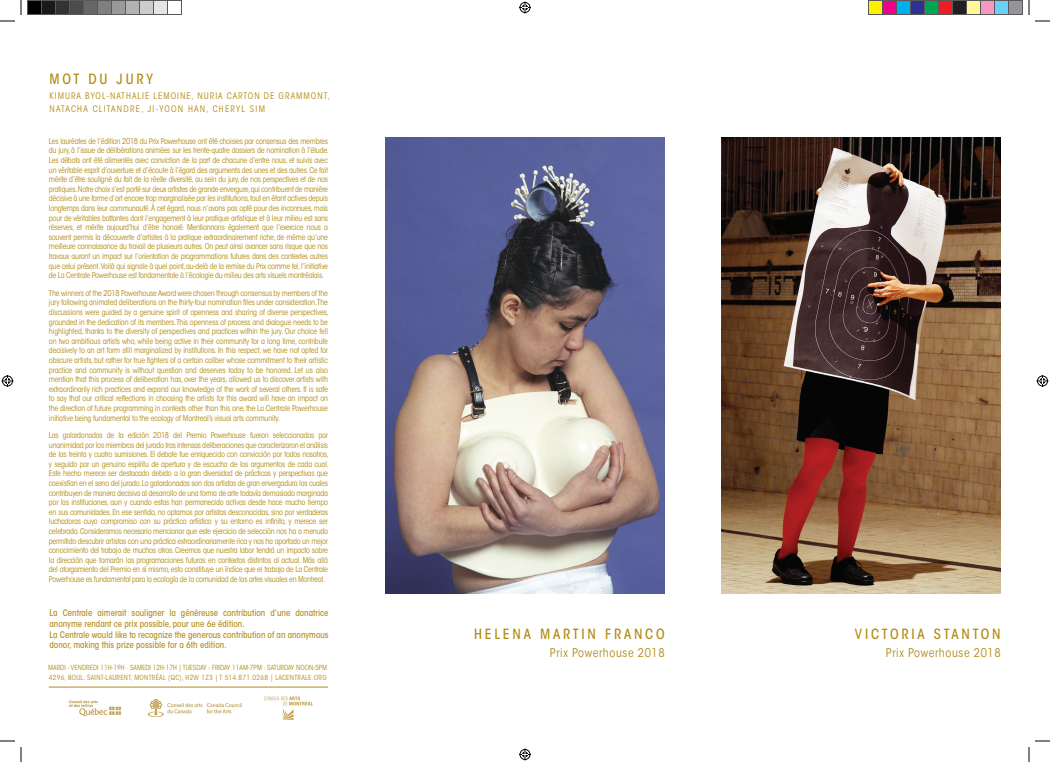
<style>
.page{position:relative;width:1050px;height:762px;background:#fff}
.page>*{position:absolute;margin:0;border:0;box-sizing:border-box;transform-origin:0 0}
.t1{font:500 condensed 14px "ITC Avant Garde Std";letter-spacing:.2em;color:#b38c16}
.t2{font:condensed 12px "ITC Avant Garde Std";letter-spacing:.05em;color:#b38c16}
.t3{font:500 condensed 9px/10.8px "ITC Avant Garde Std";color:#b38c16}
.t4{font:condensed 9px/13px "ITC Avant Garde Std";letter-spacing:.115em;color:#b38c16}
.t5{font:condensed 8px/9.6px "ITC Avant Garde Std";letter-spacing:-.03em;color:#b38c16;text-align:justify}
.t6{font:condensed 7px "ITC Avant Garde Std";letter-spacing:.005em;color:#b38c16}
.t7{font:condensed 7px "ITC Avant Garde Std";letter-spacing:.045em;color:#b38c16}
</style>
<div class="page">
<img style="left:385px;top:138px;width:280px;height:456px">
<img style="left:721px;top:138px;width:280px;height:456px">
<img style="left:69px;top:700px;width:52px;height:17px">
<img style="left:265px;top:696px;width:47px;height:23px">
<img style="left:149px;top:699px;width:93px;height:17px">
<hr style="left:49px;top:687px;width:279px;height:1px;background:#b38c16">
<svg style="left:0;top:0;width:22px;height:22px"></svg>
<svg style="left:0;top:740px;width:22px;height:22px"></svg>
<svg style="left:1028px;top:0;width:22px;height:22px"></svg>
<svg style="left:1028px;top:740px;width:22px;height:22px"></svg>
<svg style="left:519px;top:2px;width:12px;height:12px"></svg>
<svg style="left:519px;top:748px;width:12px;height:12px"></svg>
<svg style="left:2px;top:375px;width:12px;height:12px"></svg>
<svg style="left:1036px;top:375px;width:12px;height:12px"></svg>
<div style="left:28px;top:0;width:13px;height:14px;background:#000"></div>
<div style="left:27px;top:0;width:15px;height:15px;border:1px solid #595959"></div>
<div style="left:42px;top:0;width:14px;height:14px;background:#191919"></div>
<div style="left:41px;top:0;width:15px;height:15px;border:1px solid #595959"></div>
<div style="left:56px;top:0;width:14px;height:14px;background:#333"></div>
<div style="left:55px;top:0;width:15px;height:15px;border:1px solid #595959"></div>
<div style="left:70px;top:0;width:14px;height:14px;background:#4c4c4c"></div>
<div style="left:69px;top:0;width:15px;height:15px;border:1px solid #595959"></div>
<div style="left:84px;top:0;width:13px;height:14px;background:#666"></div>
<div style="left:83px;top:0;width:15px;height:15px;border:1px solid #595959"></div>
<div style="left:98px;top:0;width:14px;height:14px;background:#7f7f7f"></div>
<div style="left:97px;top:0;width:15px;height:15px;border:1px solid #595959"></div>
<div style="left:112px;top:0;width:13px;height:14px;background:#999"></div>
<div style="left:111px;top:0;width:15px;height:15px;border:1px solid #595959"></div>
<div style="left:126px;top:0;width:14px;height:14px;background:#b2b2b2"></div>
<div style="left:125px;top:0;width:15px;height:15px;border:1px solid #595959"></div>
<div style="left:140px;top:0;width:14px;height:14px;background:#ccc"></div>
<div style="left:139px;top:0;width:15px;height:15px;border:1px solid #595959"></div>
<div style="left:154px;top:0;width:13px;height:14px;background:#e5e5e5"></div>
<div style="left:153px;top:0;width:15px;height:15px;border:1px solid #595959"></div>
<div style="left:167px;top:0;width:15px;height:15px;border:1px solid #595959"></div>
<div style="left:868px;top:0;width:14px;height:14px;background:#fff101"></div>
<div style="left:868px;top:0;width:15px;height:15px;border:1px solid #595959"></div>
<div style="left:882px;top:0;width:14px;height:14px;background:#ed028c"></div>
<div style="left:882px;top:0;width:15px;height:15px;border:1px solid #595959"></div>
<div style="left:896px;top:0;width:14px;height:14px;background:#00aeef"></div>
<div style="left:896px;top:0;width:15px;height:15px;border:1px solid #595959"></div>
<div style="left:910px;top:0;width:14px;height:14px;background:#2e3092"></div>
<div style="left:910px;top:0;width:15px;height:15px;border:1px solid #595959"></div>
<div style="left:924px;top:0;width:14px;height:14px;background:#00a54f"></div>
<div style="left:924px;top:0;width:15px;height:15px;border:1px solid #595959"></div>
<div style="left:938px;top:0;width:14px;height:14px;background:#ee1d23"></div>
<div style="left:938px;top:0;width:15px;height:15px;border:1px solid #595959"></div>
<div style="left:952px;top:0;width:14px;height:14px;background:#231f20"></div>
<div style="left:952px;top:0;width:15px;height:15px;border:1px solid #595959"></div>
<div style="left:966px;top:0;width:14px;height:14px;background:#fff79a"></div>
<div style="left:966px;top:0;width:15px;height:15px;border:1px solid #595959"></div>
<div style="left:980px;top:0;width:14px;height:14px;background:#f499c2"></div>
<div style="left:980px;top:0;width:15px;height:15px;border:1px solid #595959"></div>
<div style="left:994px;top:0;width:14px;height:14px;background:#6bcff6"></div>
<div style="left:994px;top:0;width:15px;height:15px;border:1px solid #595959"></div>
<div style="left:1008px;top:0;width:14px;height:14px;background:#939598"></div>
<div style="left:1008px;top:0;width:15px;height:15px;border:1px solid #595959"></div>
<h1 class="t1" style="left:50px;top:70px;width:105px">MOT DU JURY</h1>
<p class="t4" style="left:50px;top:90px;width:282px">KIMURA BYOL-NATHALIE LEMOINE, NURIA CARTON DE GRAMMONT,<br>NATACHA CLITANDRE, JI-YOON HAN, CHERYL SIM</p>
<p class="t5" style="left:49px;top:136px;width:281px">Les lauréates de l’édition 2018 du Prix Powerhouse ont été choisies par consensus des membres du jury, à l’issue de délibérations animées sur les trente-quatre dossiers de nomination à l’étude.<br>Les débats ont été alimentés avec conviction de la part de chacune d’entre nous, et suivis avec un véritable esprit d’ouverture et d’écoute à l’égard des arguments des unes et des autres. Ce fait mérite d’être souligné du fait de la réelle diversité, au sein du jury, de nos perspectives et de nos pratiques. Notre choix s’est porté sur deux artistes de grande envergure, qui contribuent de manière décisive à une forme d’art encore trop marginalisée par les institutions, tout en étant actives depuis longtemps dans leur communauté. À cet égard, nous n’avons pas opté pour des inconnues, mais pour de véritables battantes dont l’engagement à leur pratique artistique et à leur milieu est sans réserves, et mérite aujourd’hui d’être honoré. Mentionnons également que l’exercice nous a souvent permis la découverte d’artistes à la pratique extraordinairement riche, de même qu’une meilleure connaissance du travail de plusieurs autres. On peut ainsi avancer sans risque que nos travaux auront un impact sur l’orientation de programmations futures dans des contextes autres que celui présent.Voilà qui signale à quel point, au-delà de la remise du Prix comme tel, l’initiative de La Centrale Powerhouse est fondamentale à l’écologie du milieu des arts visuels montréalais.</p>
<p class="t5" style="left:49px;top:288px;width:281px">The winners of the 2018 Powerhouse Award were chosen through consensus by members of the jury following animated deliberations on the thirty-four nomination files under consideration.The discussions were guided by a genuine spirit of openness and sharing of diverse perspectives, grounded in the dedication of its members.This openness of process and dialogue needs to be highlighted, thanks to the diversity of perspectives and practices within the jury. Our choice fell on two ambitious artists who, while being active in their community for a long time, contribute decisively to an art form still marginalized by institutions. In this respect, we have not opted for obscure artists, but rather for true fighters of a certain caliber whose commitment to their artistic practice and community is without question and deserves today to be honored. Let us also mention that this process of deliberation has, over the years, allowed us to discover artists with extraordinarily rich practices and expand our knowledge of the work of several others. It is safe to say that our critical reflections in choosing the artists for this award will have an impact on the direction of future programming in contexts other than this one, the La Centrale Powerhouse initiative being fundamental to the ecology of Montreal’s visual arts community.</p>
<p class="t5" style="left:49px;top:430px;width:281px">Las galardonadas de la edición 2018 del Premio Powerhouse fueron seleccionadas por unanimidad por los miembros del jurado tras intensas deliberaciones que caracterizaron el análisis de las treinta y cuatro sumisiones. El debate fue enriquecido con convicción por todos nosotros, y seguido por un genuino espíritu de apertura y de escucha de los argumentos de cada cual.<br>Este hecho merece ser destacado debido a la gran diversidad de prácticas y perspectivas que coexistían en el seno del jurado. La galardonadas son dos artistas de gran envergadura las cuales contribuyen de manera decisiva al desarrollo de una forma de arte todavía demasiado marginada por las instituciones, aun y cuando estas han permanecido activas desde hace mucho tiempo en sus comunidades. En ese sentido, no optamos por artistas desconocidas, sino por verdaderas luchadoras cuyo compromiso con su práctica artística y su entorno es infinito, y merece ser celebrado. Consideramos necesario mencionar que este ejercicio de selección nos ha a menudo permitido descubrir artistas con una práctica extraordinariamente rica y nos ha aportado un mejor conocimiento del trabajo de muchos otros. Creemos que nuestra labor tendrá un impacto sobre la dirección que tomarán las programaciones futuras en contextos distintos al actual. Más allá del otorgamiento del Premio en sí mismo, esto constituye un índice que el trabajo de La Centrale Powerhouse es fundamental para la ecología de la comunidad de las artes visuales en Montreal.</p>
<p class="t3" style="left:50px;top:607px;width:281px">La Centrale aimerait souligner la généreuse contribution d’une donatrice anonyme rendant ce prix possible, pour une 6e édition.<br>La Centrale would like to recognize the generous contribution of an anonymous donor, making this prize possible for a 6th edition.</p>
<p class="t6" style="left:48px;top:663px;width:280px">MARDI - VENDREDI 11H-19H · SAMEDI 12H-17H | TUESDAY - FRIDAY 11AM-7PM · SATURDAY NOON-5PM</p>
<p class="t7" style="left:49px;top:673px;width:279px">4296, BOUL. SAINT-LAURENT, MONTRÉAL (QC), H2W 1Z3 | T 514.871.0268 | LACENTRALE.ORG</p>
<h1 class="t1" style="left:474px;top:626px;width:192px">HELENA MARTIN FRANCO</h1>
<h2 class="t2" style="left:550px;top:646px;width:116px">Prix Powerhouse 2018</h2>
<h1 class="t1" style="left:855px;top:626px;width:147px">VICTORIA STANTON</h1>
<h2 class="t2" style="left:886px;top:646px;width:116px">Prix Powerhouse 2018</h2>
</div>
